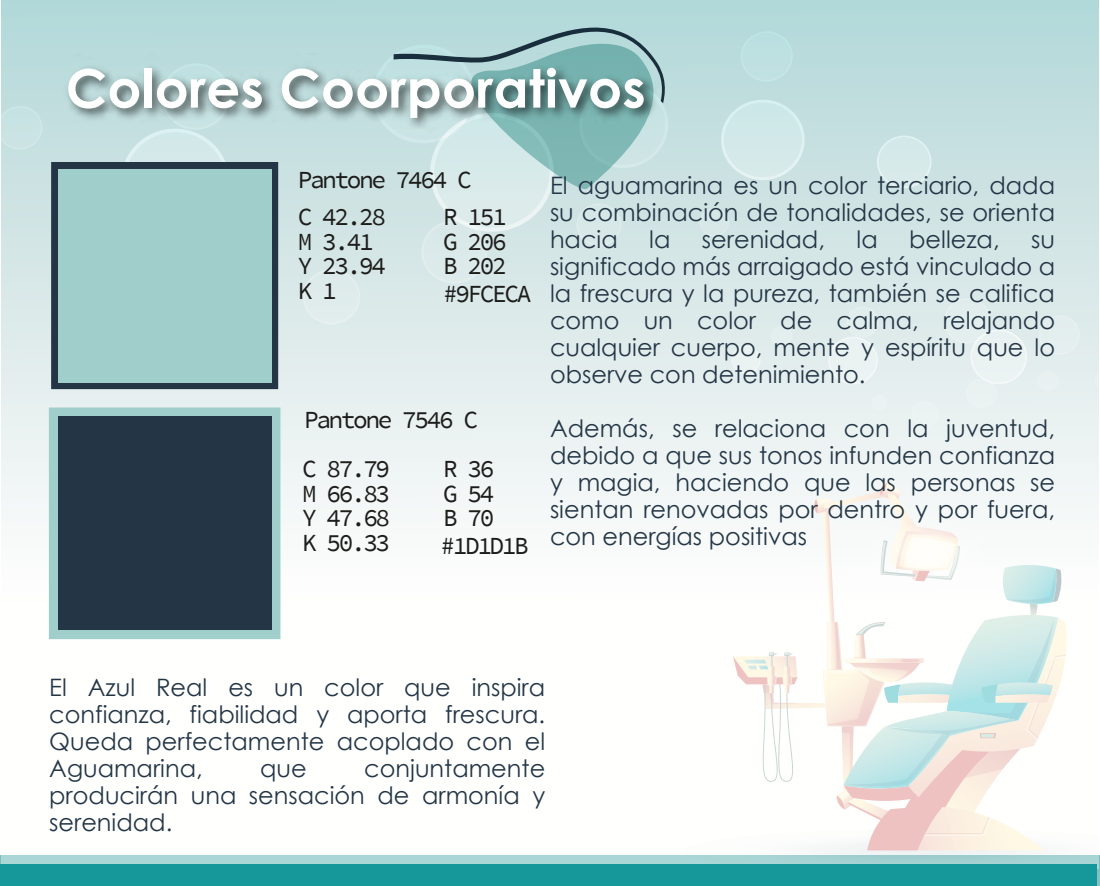
<style>
.page{position:relative;width:1100px;height:886px;background:#fff}
.page>*{position:absolute;margin:0;border:0;box-sizing:border-box;transform-origin:0 0}
.t1{font:700 53.1px "Century Gothic";letter-spacing:.005em;color:#fff}
.t2{font:24.6px/24.6px "Source Code Pro";letter-spacing:-.1em;color:#1d1d1b;text-align:justify}
.t3{font:24px/27px "Century Gothic";color:#243646;text-align:justify}
</style>
<div class="page">
<div style="left:2px;top:0;width:1096px;height:868px;background:linear-gradient(to bottom,#bddadb,#fff)"></div>
<svg style="left:771px;top:325px;width:22px;height:22px"></svg>
<div style="left:1037px;top:313px;width:44px;height:42px;background:#e3eeee"></div>
<svg style="left:1094px;top:373px;width:4px;height:13px"></svg>
<svg style="left:1038px;top:371px;width:20px;height:20px"></svg>
<svg style="left:872px;top:395px;width:15px;height:15px"></svg>
<svg style="left:912px;top:296px;width:115px;height:131px;background:#e4eeee"></svg>
<svg style="left:828px;top:305px;width:52px;height:79px;background:#e5efef"></svg>
<svg style="left:731px;top:346px;width:29px;height:28px"></svg>
<div style="left:2px;top:104px;width:42px;height:47px;background:#c8e3e3"></div>
<div style="left:738px;top:31px;width:55px;height:53px;background:#bde0e0"></div>
<svg style="left:700px;top:208px;width:29px;height:28px"></svg>
<div style="left:303px;top:269px;width:57px;height:55px;background:#dfebec"></div>
<svg style="left:877px;top:135px;width:54px;height:53px;background:#d4e8e8"></svg>
<svg style="left:721px;top:100px;width:84px;height:80px;background:#d0e7e7"></svg>
<svg style="left:121px;top:142px;width:112px;height:20px;background:#d2e7e8"></svg>
<svg style="left:683px;top:482px;width:415px;height:404px"></svg>
<div style="left:0;top:864px;width:1096px;height:22px;background:#169799"></div>
<div style="left:51px;top:162px;width:227px;height:227px;background:#243646;border:14px solid #243646"></div>
<div style="left:58px;top:169px;width:213px;height:213px;background:#a0cfcb"></div>
<div style="left:49px;top:407px;width:231px;height:232px;background:#a0cfcb"></div>
<div style="left:58px;top:416px;width:213px;height:214px;background:#243646"></div>
<svg style="left:368px;top:28px;width:304px;height:255px;background:#c7dedf"></svg>
<img style="left:57px;top:53px;width:607px;height:89px">
<h1 class="t1" style="left:66px;top:48px;width:581px">Colores Coorporativos</h1>
<p class="t2" style="left:298px;top:161px;width:176px;line-height:36.9px">Pantone 7464 C<br>C 42.28</p>
<p class="t2" style="left:298px;top:229px;width:90px;text-align:left">M 3.41<br>Y 23.94<br>K 1</p>
<p class="t2" style="left:443px;top:204px;width:65px">R 151<br>G 206<br>B 202</p>
<p class="t2" style="left:443px;top:281px;width:90px">#9FCECA</p>
<p class="t2" style="left:304px;top:407px;width:176px">Pantone 7546 C</p>
<p class="t2" style="left:302px;top:456px;width:90px">C 87.79<br>M 66.83<br>Y 47.68<br>K 50.33</p>
<p class="t2" style="left:443px;top:456px;width:53px">R 36<br>G 54<br>B 70</p>
<p class="t2" style="left:441px;top:533px;width:90px">#1D1D1B</p>
<p class="t3" style="left:550px;top:171px;width:507px">El aguamarina es un color terciario, dada su combinación de tonalidades, se orienta hacia</p>
<p class="t3" style="left:649px;top:225px;width:23px">la</p>
<p class="t3" style="left:702px;top:225px;width:125px">serenidad,</p>
<p class="t3" style="left:856px;top:225px;width:23px">la</p>
<p class="t3" style="left:909px;top:225px;width:92px">belleza,</p>
<p class="t3" style="left:550px;top:225px;width:507px;text-indent:481px">su significado más arraigado está vinculado a la frescura y la pureza, también se califica como un color de calma, relajando cualquier cuerpo, mente y espíritu que lo observe con detenimiento.</p>
<p class="t3" style="left:550px;top:414px;width:507px">Además, se relaciona con la juventud, debido a que sus tonos infunden confianza y magia, haciendo que las personas se sientan renovadas por dentro y por fuera, con energías positivas</p>
<p class="t3" style="left:49px;top:673px;width:497px">El Azul Real es un color que inspira confianza, fiabilidad y aporta frescura.<br>Queda perfectamente acoplado con el Aguamarina,</p>
<p class="t3" style="left:49px;top:754px;width:497px;text-indent:315px">conjuntamente producirán una sensación de armonía y serenidad.</p>
<p class="t3" style="left:260px;top:754px;width:48px">que</p>
</div>
